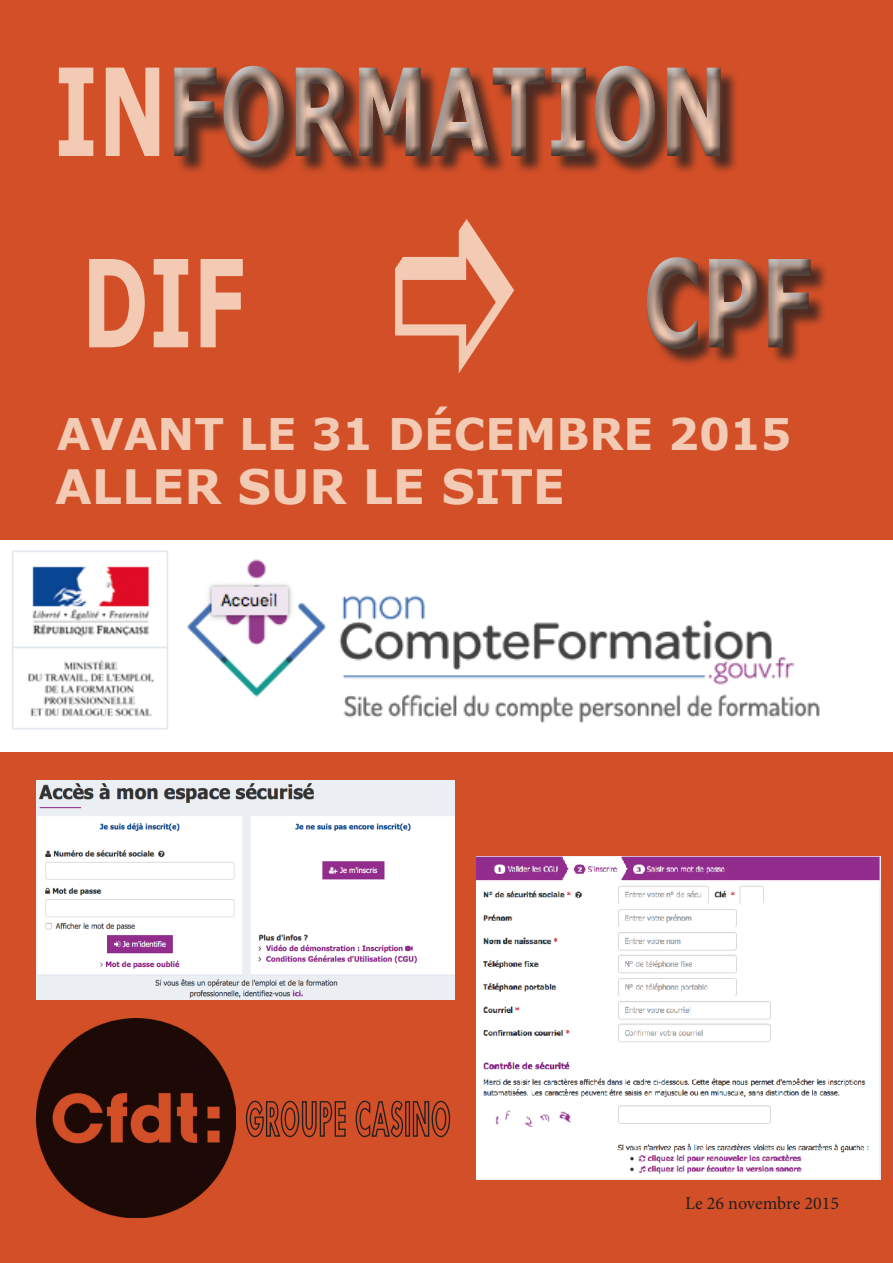
<style>
.page{position:relative;width:893px;height:1263px;background:#d24f27}
.page>*{position:absolute;margin:0;border:0;box-sizing:border-box;transform-origin:0 0}
.t1{font:700 121.5px "Verdana";color:#f3cbb4;scale:.67 1}
.t2{font:700 47.25px "Verdana";color:#f3cbb4}
.t3{font:700 43.5px "Verdana";color:#f3cbb4}
.t4{font:18px "Minion Pro";color:#231f20}
</style>
<div class="page">
<div style="left:165px;top:60px;width:567px;height:108px;background:#231f20;opacity:.75"></div>
<div style="left:645px;top:252px;width:177px;height:108px;background:#231f20;opacity:.75"></div>
<img style="left:0;top:540px;width:893px;height:212px">
<img style="left:37px;top:780px;width:418px;height:219px">
<img style="left:476px;top:857px;width:404px;height:322px">
<img style="left:37px;top:1018px;width:198px;height:199px">
<svg style="left:245px;top:1100px;width:101px;height:38px"></svg>
<svg style="left:355px;top:1100px;width:49px;height:38px"></svg>
<div style="left:405px;top:1101px;width:5px;height:36px;border:1px solid #231f20"></div>
<svg style="left:412px;top:1100px;width:39px;height:38px"></svg>
<p class="t1" style="left:54px;top:26px;width:1008px">INFORMATION</p>
<p class="t1" style="left:82px;top:217px;width:246px">DIF</p>
<h1 class="t1" style="left:643px;top:217px;width:256px">CPF</h1>
<p class="t3" style="left:57px;top:403px;width:736px">AVANT LE 31 DÉCEMBRE 2015</p>
<p class="t2" style="left:55px;top:453px;width:512px">ALLER SUR LE SITE</p>
<p class="t4" style="left:685px;top:1191px;width:155px">Le 26 novembre 2015</p>
</div>
